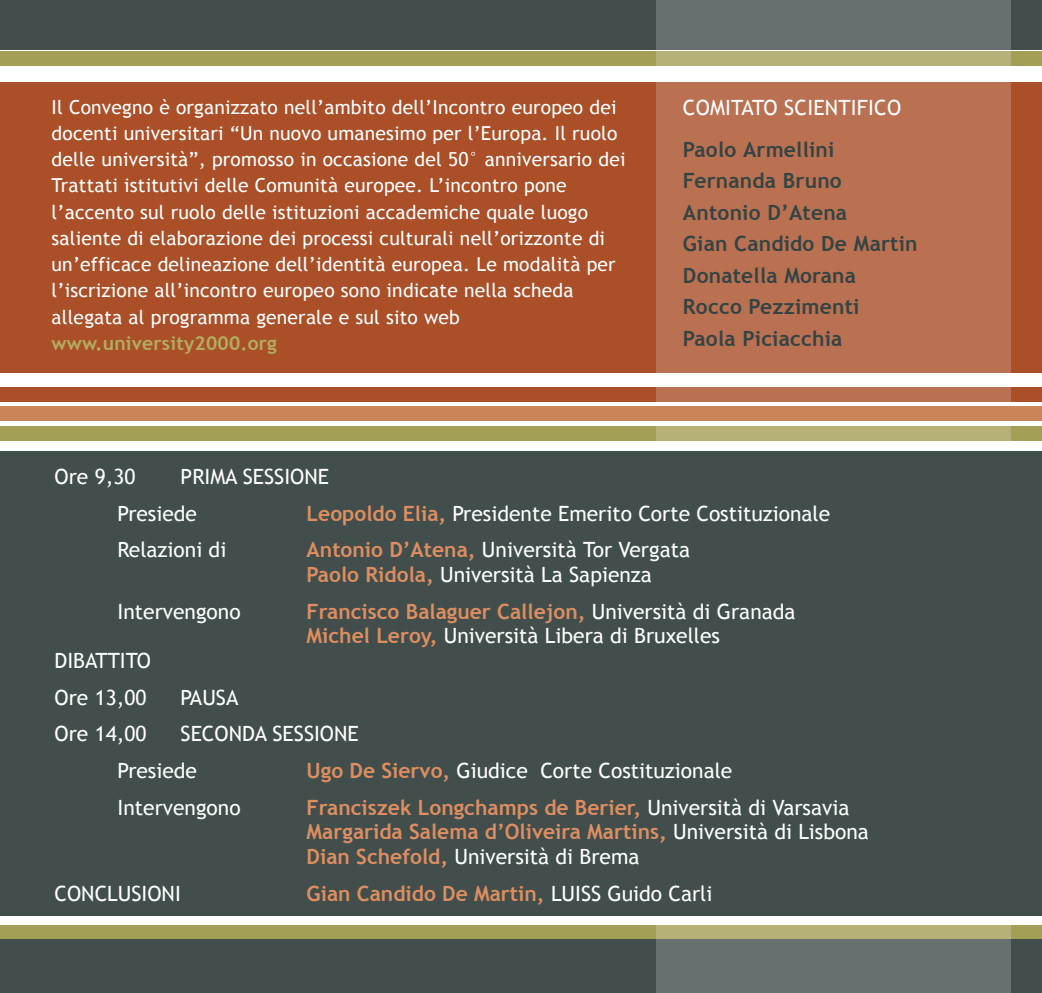
<style>
.page{position:relative;width:1042px;height:993px;background:#fff}
.page>*{position:absolute;margin:0;border:0;box-sizing:border-box;transform-origin:0 0}
.t1{font:21px/36.8px "Trebuchet MS";color:#fff}
.t2{font:700 21px/24.5px "Trebuchet MS";color:#de8e60}
.t3{font:700 21px/31.5px "Trebuchet MS";letter-spacing:.01em;color:#344443}
.t4{font:19.25px/26.2px "Trebuchet MS";letter-spacing:.01em;color:#fff}
.t5{font:700 19.25px "Trebuchet MS";letter-spacing:.01em;color:#b3ad62}
.s1{font-weight:700;color:#de8e60}
.s2{font-weight:400;color:#fff}
</style>
<div class="page">
<div style="left:0;top:83px;width:1042px;height:290px;background:#aa4f28"></div>
<div style="left:0;top:0;width:1042px;height:50px;background:#414e4c"></div>
<div style="left:0;top:387px;width:1042px;height:15px;background:#aa4f28"></div>
<div style="left:0;top:935px;width:1042px;height:57px;background:#414e4c"></div>
<div style="left:0;top:51px;width:1042px;height:15px;background:#a39f57"></div>
<div style="left:0;top:425px;width:1042px;height:15px;background:#a39f57"></div>
<div style="left:0;top:924px;width:1042px;height:14px;background:#a39f57"></div>
<svg style="left:656px;top:0;width:354px;height:992px;background:#b0866e"></svg>
<div style="left:0;top:451px;width:1042px;height:464px;background:#414e4c"></div>
<div style="left:0;top:406px;width:1042px;height:15px;background:#c98458"></div>
<p class="t4" style="left:52px;top:94px;width:575px">Il Convegno è organizzato nell’ambito dell’Incontro europeo dei docenti universitari “Un nuovo umanesimo per l’Europa. Il ruolo delle università”, promosso in occasione del 50° anniversario dei Trattati istitutivi delle Comunità europee. L’incontro pone l’accento sul ruolo delle istituzioni accademiche quale luogo saliente di elaborazione dei processi culturali nell’orizzonte di un’efficace delineazione dell’identità europea. Le modalità per l’iscrizione all’incontro europeo sono indicate nella scheda allegata al programma generale e sul sito web</p>
<p class="t5" style="left:52px;top:331px;width:227px">www.university2000.org</p>
<p class="t1" style="left:683px;top:89px;width:220px">COMITATO SCIENTIFICO</p>
<p class="t3" style="left:683px;top:133px;width:236px">Paolo Armellini<br>Fernanda Bruno<br>Antonio D’Atena<br>Gian Candido De Martin<br>Donatella Morana<br>Rocco Pezzimenti<br>Paola Piciacchia</p>
<p class="t1" style="left:55px;top:458px;width:82px">Ore 9,30</p>
<p class="t1" style="left:118px;top:458px;width:213px;text-indent:63px">PRIMA SESSIONE<br>Presiede</p>
<p class="t1" style="left:307px;top:495px;width:525px"><span class="s1">Leopoldo Elia,</span> Presidente Emerito Corte Costituzionale</p>
<p class="t1" style="left:118px;top:531px;width:110px">Relazioni di</p>
<p class="t1" style="left:307px;top:538px;width:385px;line-height:24.5px"><span class="s1">Antonio D’Atena,</span> Università Tor Vergata<br><span class="s1">Paolo Ridola,</span> Università La Sapienza</p>
<p class="t1" style="left:118px;top:593px;width:124px">Intervengono</p>
<p class="t1" style="left:307px;top:599px;width:490px;line-height:24.5px"><span class="s1">Francisco Balaguer Callejon,</span> Università di Granada<br><span class="s1">Michel Leroy,</span> Università Libera di Bruxelles</p>
<p class="t1" style="left:55px;top:642px;width:98px">DIBATTITO<br>Ore 13,00</p>
<p class="t1" style="left:181px;top:678px;width:59px">PAUSA</p>
<p class="t1" style="left:55px;top:715px;width:93px">Ore 14,00</p>
<p class="t1" style="left:118px;top:715px;width:243px;text-indent:63px">SECONDA SESSIONE<br>Presiede</p>
<p class="t1" style="left:307px;top:752px;width:427px"><span class="s1">Ugo De Siervo,</span> Giudice Corte Costituzionale</p>
<p class="t1" style="left:118px;top:789px;width:124px">Intervengono</p>
<p class="t2" style="left:307px;top:795px;width:564px">Franciszek Longchamps de Berier, <span class="s2">Università di Varsavia<br></span>Margarida Salema d’Oliveira Martins, <span class="s2">Università di Lisbona<br></span>Dian Schefold, <span class="s2">Università di Brema</span></p>
<p class="t1" style="left:55px;top:874px;width:128px">CONCLUSIONI</p>
<p class="t2" style="left:307px;top:880px;width:407px">Gian Candido De Martin, <span class="s2">LUISS Guido Carli</span></p>
</div>
